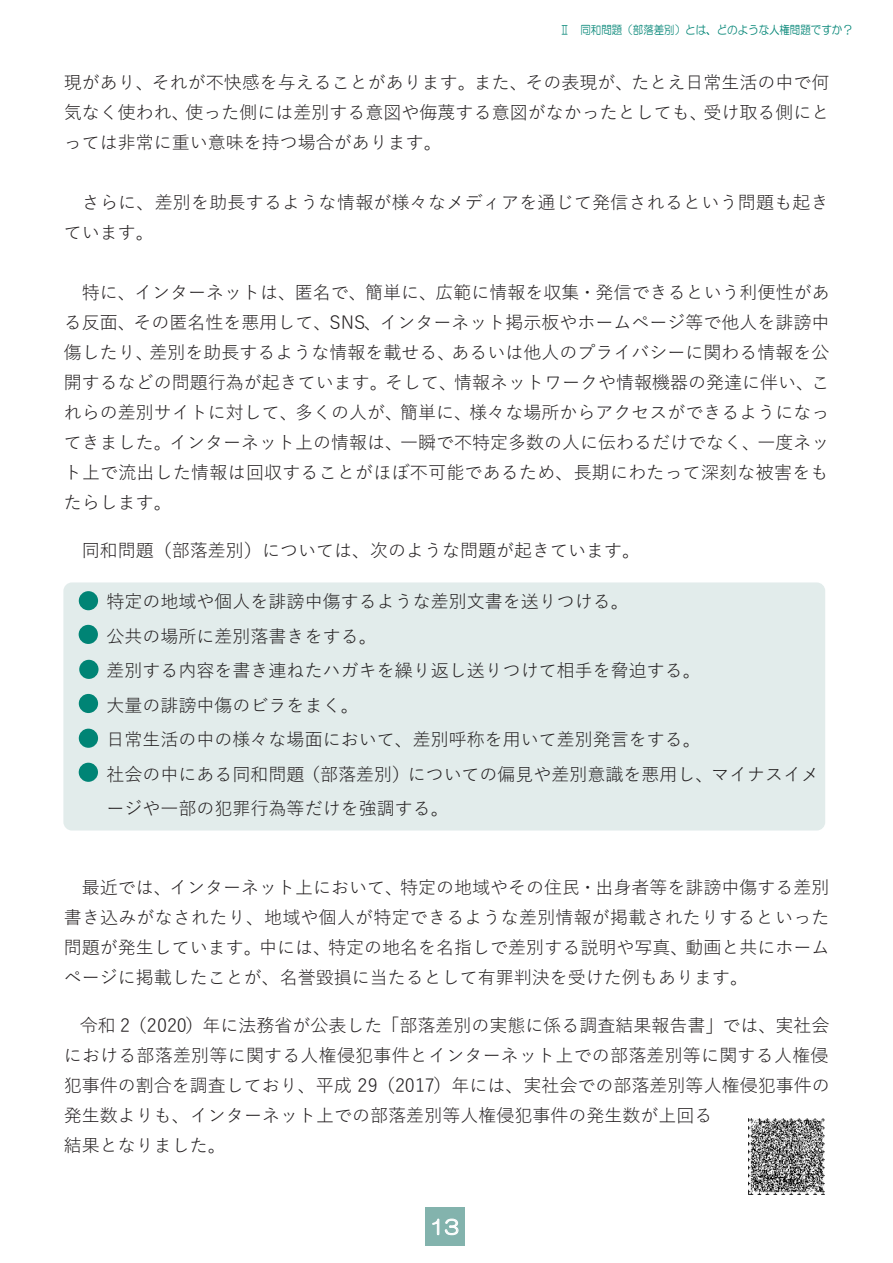
<style>
.page{position:relative;width:893px;height:1263px;background:#fff}
.page>*{position:absolute;margin:0;border:0;box-sizing:border-box;transform-origin:0 0}
.t1{font:19.5px "HG Maru Gothic MPRO";color:#fff}
.t2{font:18px/30px "Yu Gothic";color:#231f20;text-align:justify}
.t3{font:11.7px "HG Maru Gothic MPRO";color:#008475;scale:.9 1}
</style>
<div class="page">
<div style="left:63px;top:582px;width:762px;height:248px;background:#e2eceb;border-radius:9px"></div>
<div style="left:425px;top:1207px;width:39px;height:39px;background:#83b3ad"></div>
<svg style="left:432px;top:1219px;width:7px;height:16px"></svg>
<svg style="left:445px;top:1219px;width:13px;height:16px"></svg>
<div style="left:79px;top:591px;width:19px;height:19px;background:#008475;border-radius:50%"></div>
<div style="left:79px;top:694px;width:19px;height:19px;background:#008475;border-radius:50%"></div>
<div style="left:79px;top:625px;width:19px;height:19px;background:#008475;border-radius:50%"></div>
<div style="left:79px;top:660px;width:20px;height:19px;background:#008475;border-radius:50%"></div>
<div style="left:79px;top:729px;width:19px;height:19px;background:#008475;border-radius:50%"></div>
<div style="left:79px;top:763px;width:19px;height:19px;background:#008475;border-radius:50%"></div>
<img style="left:748px;top:1118px;width:77px;height:77px">
<p class="t3" style="left:559px;top:24px;width:328px">Ⅱ 同和問題（部落差別）とは、どのような人権問題ですか？</p>
<p class="t2" style="left:64px;top:65px;width:767px">現があり、それが不快感を与えることがあります。また、その表現が、たとえ日常生活の中で何気なく使われ、使った側には差別する意図や侮蔑する意図がなかったとしても、受け取る側にとっては非常に重い意味を持つ場合があります。</p>
<p class="t2" style="left:64px;top:185px;width:766px;text-indent:18px">さらに、差別を助長するような情報が様々なメディアを通じて発信されるという問題も起きています。</p>
<p class="t2" style="left:64px;top:275px;width:767px;text-indent:18px">特に、インターネットは、匿名で、簡単に、広範に情報を収集・発信できるという利便性がある反面、その匿名性を悪用して、SNS、インターネット掲示板やホームページ等で他人を誹謗中傷したり、差別を助長するような情報を載せる、あるいは他人のプライバシーに関わる情報を公開するなどの問題行為が起きています。そして、情報ネットワークや情報機器の発達に伴い、これらの差別サイトに対して、多くの人が、簡単に、様々な場所からアクセスができるようになってきました。インターネット上の情報は、一瞬で不特定多数の人に伝わるだけでなく、一度ネット上で流出した情報は回収することがほぼ不可能であるため、長期にわたって深刻な被害をもたらします。</p>
<p class="t2" style="left:82px;top:533px;width:560px">同和問題（部落差別）については、次のような問題が起きています。</p>
<p class="t2" style="left:107px;top:582px;width:714px;line-height:34.5px;text-align:left">特定の地域や個人を誹謗中傷するような差別文書を送りつける。<br>公共の場所に差別落書きをする。<br>差別する内容を書き連ねたハガキを繰り返し送りつけて相手を脅迫する。<br>大量の誹謗中傷のビラをまく。<br>日常生活の中の様々な場面において、差別呼称を用いて差別発言をする。<br>社会の中にある同和問題（部落差別）についての偏見や差別意識を悪用し、マイナスイメージや一部の犯罪行為等だけを強調する。</p>
<p class="t2" style="left:64px;top:870px;width:767px;text-indent:18px">最近では、インターネット上において、特定の地域やその住民・出身者等を誹謗中傷する差別書き込みがなされたり、地域や個人が特定できるような差別情報が掲載されたりするといった問題が発生しています。中には、特定の地名を名指しで差別する説明や写真、動画と共にホームページに掲載したことが、名誉毀損に当たるとして有罪判決を受けた例もあります。</p>
<p class="t2" style="left:64px;top:1008px;width:767px;text-align:left;text-indent:16px">令和 2（2020）年に法務省が公表した「部落差別の実態に係る調査結果報告書」では、実社会における部落差別等に関する人権侵犯事件とインターネット上での部落差別等に関する人権侵犯事件の割合を調査しており、平成 29（2017）年には、実社会での部落差別等人権侵犯事件の発生数よりも、インターネット上での部落差別等人権侵犯事件の発生数が上回る<br>結果となりました。</p>
<p class="t1" style="left:430px;top:1217px;width:31px">13</p>
</div>
